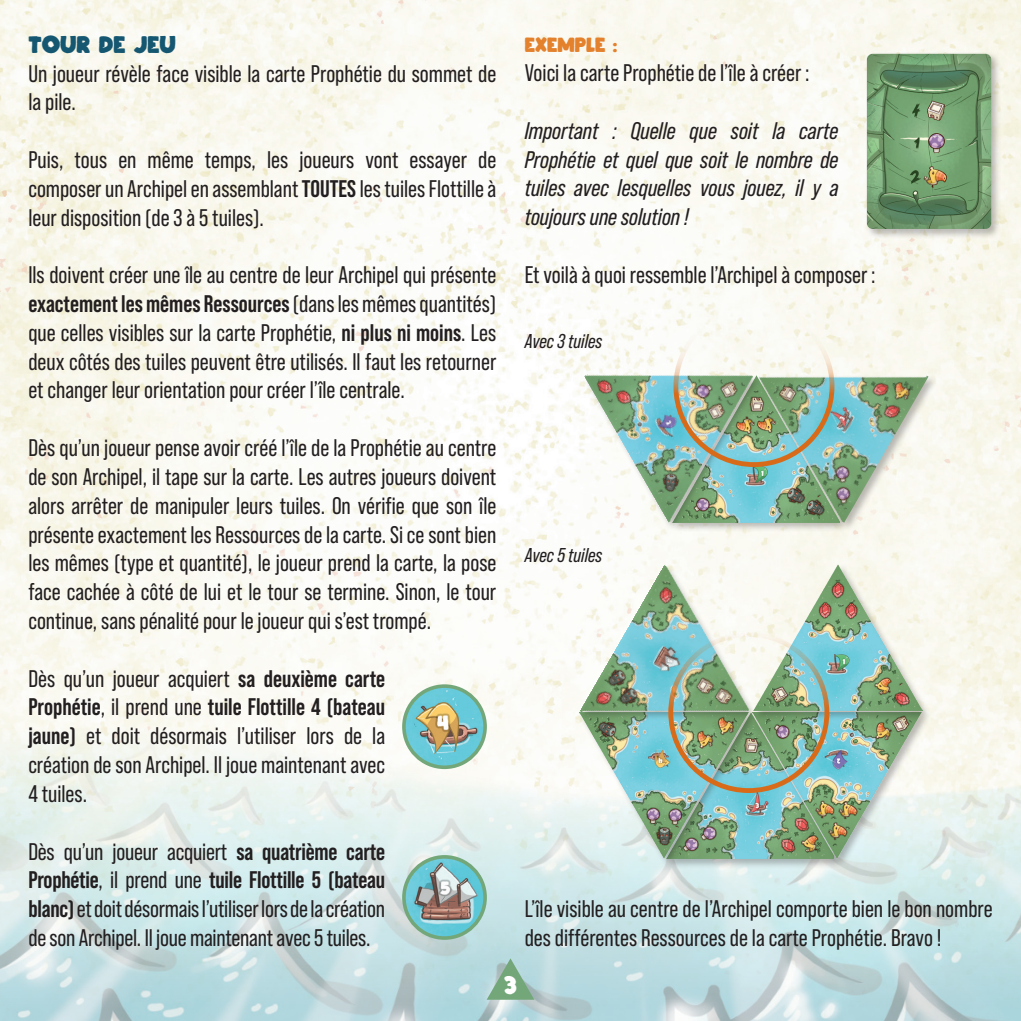
<style>
.page{position:relative;width:1021px;height:1021px;background:#fff}
.page>*{position:absolute;margin:0;border:0;box-sizing:border-box;transform-origin:0 0}
.t1{font:28px "Cipitillo";color:#155771}
.t2{font:28px "Cipitillo";color:#fff}
.t3{font:24px/28.8px "Bebas Neue Pro";color:#231f20;text-align:justify}
.t4{font:italic 24px/28.8px "Bebas Neue Pro";color:#231f20;text-align:justify}
.t5{font:24px "Cipitillo";color:#e3812c}
.t6{font:italic 20px "Bebas Neue Pro";color:#231f20}
.s1{font-weight:700}
</style>
<div class="page">
<img style="left:0;top:0;width:1020px;height:374px">
<img style="left:0;top:374px;width:1020px;height:646px">
<div style="left:864px;top:52px;width:137px;height:187px;background:#231f20;opacity:.3"></div>
<img style="left:866px;top:54px;width:125px;height:175px">
<img style="left:404px;top:686px;width:81px;height:81px;border-radius:41px">
<div style="left:402px;top:684px;width:85px;height:85px;border:4px solid #73a77a;border-radius:50%"></div>
<img style="left:404px;top:856px;width:81px;height:82px;border-radius:41px">
<div style="left:402px;top:855px;width:85px;height:84px;border:4px solid #73a77a;border-radius:50%"></div>
<div style="left:758px;top:374px;width:179px;height:158px;background:#231f20;opacity:.3"></div>
<img style="left:795px;top:303px;width:133px;height:219px">
<div style="left:752px;top:710px;width:178px;height:157px;background:#231f20;opacity:.3"></div>
<img style="left:757px;top:720px;width:164px;height:138px">
<div style="left:579px;top:710px;width:178px;height:157px;background:#231f20;opacity:.3"></div>
<img style="left:579px;top:784px;width:169px;height:75px">
<img style="left:579px;top:565px;width:211px;height:219px">
<div style="left:752px;top:563px;width:179px;height:157px;background:#231f20;opacity:.3"></div>
<img style="left:753px;top:564px;width:169px;height:146px">
<div style="left:583px;top:374px;width:179px;height:157px;background:#231f20;opacity:.3"></div>
<img style="left:584px;top:303px;width:211px;height:219px">
<div style="left:673px;top:306px;width:161px;height:161px;border:5px solid #d76b1a;border-radius:50%"></div>
<div style="left:668px;top:632px;width:161px;height:161px;border:5px solid #d76b1a;border-radius:50%"></div>
<svg style="left:486px;top:958px;width:48px;height:41px;background:#94beab"></svg>
<p class="t1" style="left:28px;top:30px;width:149px">TOUR DE JEU</p>
<p class="t3" style="left:28px;top:59px;width:469px">Un joueur révèle face visible la carte Prophétie du sommet de la pile.</p>
<p class="t3" style="left:28px;top:145px;width:469px">Puis, tous en même temps, les joueurs vont essayer de composer un Archipel en assemblant <span class="s1">TOUTES</span> les tuiles Flottille à leur disposition (de 3 à 5 tuiles).</p>
<p class="t3" style="left:28px;top:260px;width:469px">Ils doivent créer une île au centre de leur Archipel qui présente <span class="s1">exactement les mêmes Ressources</span> (dans les mêmes quantités) que celles visibles sur la carte Prophétie, <span class="s1">ni plus ni moins</span>. Les deux côtés des tuiles peuvent être utilisés. Il faut les retourner et changer leur orientation pour créer l’île centrale.</p>
<p class="t3" style="left:28px;top:433px;width:469px">Dès qu’un joueur pense avoir créé l’île de la Prophétie au centre de son Archipel, il tape sur la carte. Les autres joueurs doivent alors arrêter de manipuler leurs tuiles. On vérifie que son île présente exactement les Ressources de la carte. Si ce sont bien les mêmes (type et quantité), le joueur prend la carte, la pose face cachée à côté de lui et le tour se termine. Sinon, le tour continue, sans pénalité pour le joueur qui s’est trompé.</p>
<p class="t3" style="left:28px;top:663px;width:358px">Dès qu’un joueur acquiert <span class="s1">sa deuxième carte Prophétie</span>, il prend une <span class="s1">tuile Flottille 4 (bateau jaune)</span> et doit désormais l’utiliser lors de la création de son Archipel. Il joue maintenant avec 4 tuiles.</p>
<p class="t3" style="left:28px;top:836px;width:358px">Dès qu’un joueur acquiert <span class="s1">sa quatrième carte Prophétie</span>, il prend une <span class="s1">tuile Flottille 5 (bateau blanc)</span> et doit désormais l’utiliser lors de la création de son Archipel. Il joue maintenant avec 5 tuiles.</p>
<p class="t5" style="left:524px;top:33px;width:94px">EXEMPLE :</p>
<p class="t3" style="left:524px;top:58px;width:286px">Voici la carte Prophétie de l’île à créer :</p>
<p class="t4" style="left:524px;top:116px;width:315px">Important : Quelle que soit la carte Prophétie et quel que soit le nombre de tuiles avec lesquelles vous jouez, il y a toujours une solution !</p>
<p class="t3" style="left:524px;top:260px;width:352px">Et voilà à quoi ressemble l’Archipel à composer :</p>
<p class="t6" style="left:524px;top:329px;width:79px">Avec 3 tuiles</p>
<p class="t6" style="left:524px;top:544px;width:79px">Avec 5 tuiles</p>
<p class="t3" style="left:524px;top:894px;width:469px">L’île visible au centre de l’Archipel comporte bien le bon nombre des différentes Ressources de la carte Prophétie. Bravo !</p>
<p class="t2" style="left:504px;top:971px;width:14px">3</p>
</div>
